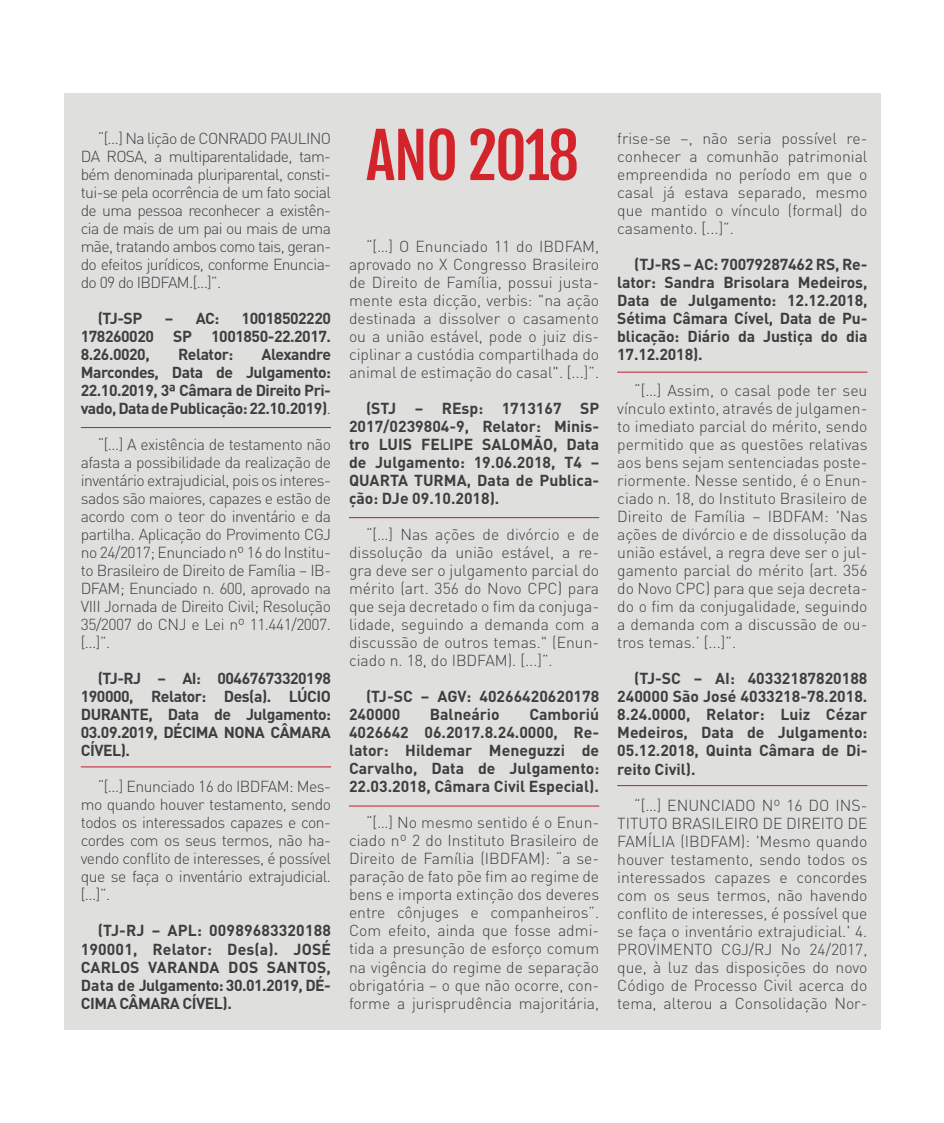
<style>
.page{position:relative;width:944px;height:1123px;background:#fff}
.page>*{position:absolute;margin:0;border:0;box-sizing:border-box;transform-origin:0 0}
.t1{font:61.5px "Fjalla One";letter-spacing:-.03em;color:#d3232b}
.t2{font:300 15.75px/18px "DIN Pro";color:#3e3e3f;text-align:justify}
.t3{font:700 15.75px/18px "DIN Pro";letter-spacing:-.01em;color:#3e3e3f;text-align:justify}
.t4{font:700 15.75px "DIN Pro";letter-spacing:-.03em;color:#3e3e3f}
.s1{font-weight:300}
</style>
<div class="page">
<div style="left:64px;top:93px;width:816px;height:936px;background:#dfdfde"></div>
<hr style="left:81px;top:427px;width:250px;height:1px;background:#be1d2c">
<hr style="left:81px;top:766px;width:250px;height:1px;background:#be1d2c">
<hr style="left:349px;top:517px;width:250px;height:1px;background:#be1d2c">
<hr style="left:349px;top:805px;width:250px;height:1px;background:#be1d2c">
<hr style="left:617px;top:372px;width:250px;height:1px;background:#be1d2c">
<hr style="left:617px;top:785px;width:250px;height:1px;background:#be1d2c">
<p class="t2" style="left:81px;top:129px;width:252px;text-indent:17px">“[…] Na lição de CONRADO PAULINO DA ROSA, a multiparentalidade, tam&shy;bém denominada pluriparental, consti&shy;tui-se pela ocorrência de um fato social de uma pessoa reconhecer a existên&shy;cia de mais de um pai ou mais de uma mãe, tratando ambos como tais, geran&shy;do efeitos jurídicos, conforme Enuncia&shy;do 09 do IBDFAM.[...]”.</p>
<p class="t3" style="left:98px;top:309px;width:46px">(TJ-SP</p>
<p class="t3" style="left:165px;top:309px;width:56px">– AC:</p>
<p class="t3" style="left:81px;top:309px;width:252px;text-indent:161px">10018502220<br>178260020 SP 1001850-22.2017.<br>8.26.0020,</p>
<p class="t3" style="left:81px;top:345px;width:252px;text-indent:181px">Alexandre Marcondes, Data de Julgamento:<br>22.10.2019, 3ª Câmara de Direito Pri&shy;vado, Data de Publicação: 22.10.2019)<span class="s1">.</span></p>
<p class="t2" style="left:81px;top:435px;width:252px;text-indent:17px">“[…] A existência de testamento não afasta a possibilidade da realização de inventário extrajudicial, pois os interes&shy;sados são maiores, capazes e estão de acordo com o teor do inventário e da partilha. Aplicação do Provimento CGJ no 24/2017; Enunciado nº 16 do Institu&shy;to Brasileiro de Direito de Família – IB-DFAM; Enunciado n. 600, aprovado na VIII Jornada de Direito Civil; Resolução 35/2007 do CNJ e Lei nº 11.441/2007. [...]”.</p>
<p class="t3" style="left:81px;top:669px;width:252px;text-indent:17px">(TJ-RJ – AI: 00467673320198<br>190000, Relator: Des(a). LÚCIO DURANTE, Data de Julgamento:<br>03.09.2019, DÉCIMA NONA CÂMARA CÍVEL).</p>
<p class="t2" style="left:81px;top:777px;width:252px;text-indent:17px">“[…] Enunciado 16 do IBDFAM: Mes&shy;mo quando houver testamento, sendo todos os interessados capazes e con&shy;cordes com os seus termos, não ha&shy;vendo conflito de interesses, é possível que se faça o inventário extrajudicial. [...]”.</p>
<p class="t3" style="left:81px;top:921px;width:252px;text-indent:17px">(TJ-RJ – APL: 00989683320188<br>190001, Relator: Des(a). JOSÉ CARLOS VARANDA DOS SANTOS, Data de Julgamento: 30.01.2019, DÉ-CIMA CÂMARA CÍVEL).</p>
<p class="t4" style="left:178px;top:344px;width:57px">Relator:</p>
<h1 class="t1" style="left:366px;top:118px;width:215px">ANO 2018</h1>
<p class="t2" style="left:349px;top:237px;width:252px;text-indent:17px">“[…] O Enunciado 11 do IBDFAM, aprovado no X Congresso Brasileiro de Direito de Família, possui justa&shy;mente esta dicção, verbis: "na ação destinada a dissolver o casamento ou a união estável, pode o juiz dis&shy;ciplinar a custódia compartilhada do animal de estimação do casal". [...]”.</p>
<p class="t3" style="left:349px;top:399px;width:252px;text-indent:17px">(STJ – REsp: 1713167 SP 2017/0239804-9, Relator: Minis&shy;tro LUIS FELIPE SALOMÃO, Data de Julgamento: 19.06.2018, T4 – QUARTA TURMA, Data de Publica&shy;ção: DJe 09.10.2018).</p>
<p class="t2" style="left:349px;top:525px;width:252px;text-indent:17px">“[…] Nas ações de divórcio e de dissolução da união estável, a re&shy;gra deve ser o julgamento parcial do mérito (art. 356 do Novo CPC) para que seja decretado o fim da conjuga&shy;lidade, seguindo a demanda com a discussão de outros temas." (Enun&shy;ciado n. 18, do IBDFAM). [...]”.</p>
<p class="t3" style="left:349px;top:687px;width:252px;text-indent:17px">(TJ-SC – AGV: 40266420620178<br>240000</p>
<p class="t3" style="left:349px;top:705px;width:252px;text-indent:180px">Camboriú 4026642 06.2017.8.24.0000, Re&shy;lator: Hildemar Meneguzzi de Carvalho, Data de Julgamento:<br>22.03.2018, Câmara Civil Especial).</p>
<p class="t2" style="left:349px;top:813px;width:252px;text-indent:17px">“[…] No mesmo sentido é o Enun&shy;ciado nº 2 do Instituto Brasileiro de Direito de Família (IBDFAM): “a se&shy;paração de fato põe fim ao regime de bens e importa extinção dos deveres entre cônjuges e companheiros”.<br>Com efeito, ainda que fosse admi&shy;tida a presunção de esforço comum na vigência do regime de separação obrigatória – o que não ocorre, con&shy;forme a jurisprudência majoritária,</p>
<p class="t3" style="left:430px;top:705px;width:72px">Balneário</p>
<p class="t2" style="left:617px;top:129px;width:252px">frise-se –, não seria possível re&shy;conhecer a comunhão patrimonial empreendida no período em que o casal já estava separado, mesmo que mantido o vínculo (formal) do casamento. [...]”.</p>
<p class="t3" style="left:617px;top:255px;width:252px;text-indent:17px">(TJ-RS – AC: 70079287462 RS, Re&shy;lator: Sandra Brisolara Medeiros, Data de Julgamento: 12.12.2018, Sétima Câmara Cível, Data de Pu&shy;blicação: Diário da Justiça do dia 17.12.2018).</p>
<p class="t2" style="left:617px;top:381px;width:252px;text-indent:17px">“[…] Assim, o casal pode ter seu vínculo extinto, através de julgamen&shy;to imediato parcial do mérito, sendo permitido que as questões relativas aos bens sejam sentenciadas poste&shy;riormente. Nesse sentido, é o Enun&shy;ciado n. 18, do Instituto Brasileiro de Direito de Família – IBDFAM: 'Nas ações de divórcio e de dissolução da união estável, a regra deve ser o jul&shy;gamento parcial do mérito (art. 356 do Novo CPC) para que seja decreta&shy;do o fim da conjugalidade, seguindo a demanda com a discussão de ou&shy;tros temas.’ [...]”.</p>
<p class="t3" style="left:617px;top:669px;width:252px;text-indent:17px">(TJ-SC – AI: 40332187820188<br>240000 São José 4033218-78.2018.<br>8.24.0000, Relator: Luiz Cézar Medeiros, Data de Julgamento:<br>05.12.2018, Quinta Câmara de Di&shy;reito Civil).</p>
<p class="t2" style="left:617px;top:795px;width:252px;text-indent:17px">“[…] ENUNCIADO Nº 16 DO INS-TITUTO BRASILEIRO DE DIREITO DE FAMÍLIA (IBDFAM): 'Mesmo quando houver testamento, sendo todos os interessados capazes e concordes com os seus termos, não havendo conflito de interesses, é possível que se faça o inventário extrajudicial.' 4.<br>PROVIMENTO CGJ/RJ No 24/2017, que, à luz das disposições do novo Código de Processo Civil acerca do tema, alterou a Consolidação Nor-</p>
</div>
